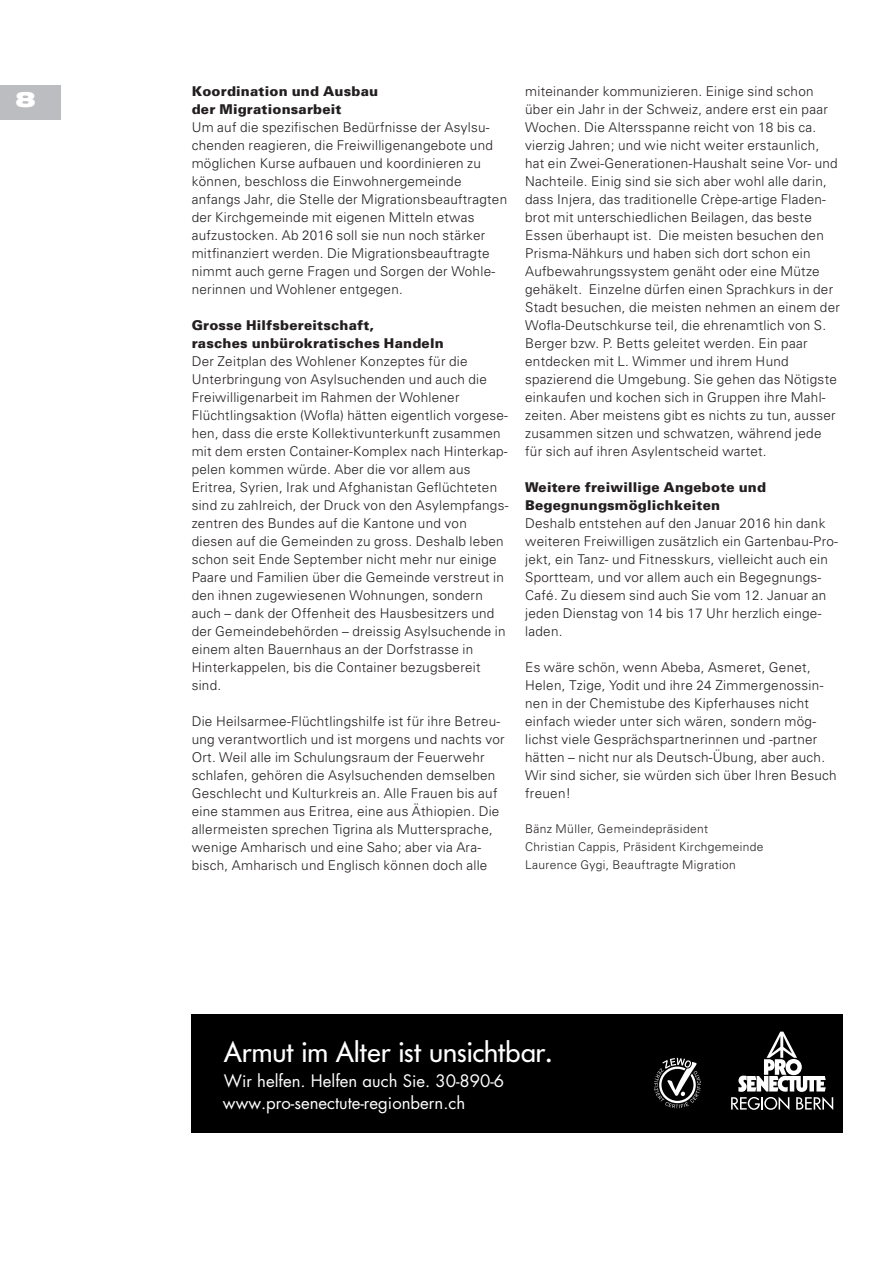
<style>
.page{position:relative;width:893px;height:1263px;background:#fff}
.page>*{position:absolute;margin:0;border:0;box-sizing:border-box;transform-origin:0 0}
.t1{font:29.25px "Futura BQ";color:#fff}
.t2{font:900 expanded 21px "Helvetica Neue LT Com";color:#fff}
.t3{font:16.65px "Futura Std";color:#fff}
.t4{font:300 13.5px/18px "Univers";letter-spacing:.02em;color:#231f20}
.t5{font:900 13.5px/18px "Univers";letter-spacing:.015em;color:#231f20}
.t6{font:300 12px/18px "Univers";letter-spacing:.03em;color:#231f20}
</style>
<div class="page">
<div style="left:0;top:85px;width:61px;height:35px;background:#bcbdc0"></div>
<div style="left:191px;top:1014px;width:652px;height:119px;background:#000001"></div>
<svg style="left:654px;top:1058px;width:47px;height:50px"></svg>
<svg style="left:731px;top:1031px;width:102px;height:79px"></svg>
<h2 class="t2" style="left:15px;top:86px;width:22px">8</h2>
<p class="t5" style="left:192px;top:81px;width:188px">Koordination und Ausbau der Migrationsarbeit</p>
<p class="t4" style="left:192px;top:117px;width:317px">Um auf die spezifischen Bedürfnisse der Asylsu&shy;chenden reagieren, die Freiwilligenangebote und möglichen Kurse aufbauen und koordinieren zu können, beschloss die Einwohnergemeinde anfangs Jahr, die Stelle der Migrationsbeauftragten der Kirchgemeinde mit eigenen Mitteln etwas aufzustocken. Ab 2016 soll sie nun noch stärker mitfinanziert werden. Die Migrationsbeauftragte nimmt auch gerne Fragen und Sorgen der Wohle&shy;nerinnen und Wohlener entgegen.</p>
<p class="t5" style="left:192px;top:315px;width:253px">Grosse Hilfsbereitschaft,<br>rasches unbürokratisches Handeln</p>
<p class="t4" style="left:192px;top:351px;width:318px">Der Zeitplan des Wohlener Konzeptes für die Unterbringung von Asylsuchenden und auch die Freiwilligenarbeit im Rahmen der Wohlener Flüchtlingsaktion (Wofla) hätten eigentlich vorgese&shy;hen, dass die erste Kollektivunterkunft zusammen mit dem ersten Container-Komplex nach Hinterkap&shy;pelen kommen würde. Aber die vor allem aus Eritrea, Syrien, Irak und Afghanistan Geflüchteten sind zu zahlreich, der Druck von den Asylempfangs&shy;zentren des Bundes auf die Kantone und von diesen auf die Gemeinden zu gross. Deshalb leben schon seit Ende September nicht mehr nur einige Paare und Familien über die Gemeinde verstreut in den ihnen zugewiesenen Wohnungen, sondern auch – dank der Offenheit des Hausbesitzers und der Gemeindebehörden – dreissig Asylsuchende in einem alten Bauernhaus an der Dorfstrasse in Hinterkappelen, bis die Container bezugsbereit sind.</p>
<p class="t4" style="left:192px;top:711px;width:315px">Die Heilsarmee-Flüchtlingshilfe ist für ihre Betreu&shy;ung verantwortlich und ist morgens und nachts vor Ort. Weil alle im Schulungsraum der Feuerwehr schlafen, gehören die Asylsuchenden demselben Geschlecht und Kulturkreis an. Alle Frauen bis auf eine stammen aus Eritrea, eine aus Äthiopien. Die allermeisten sprechen Tigrina als Muttersprache, wenige Amharisch und eine Saho; aber via Ara&shy;bisch, Amharisch und Englisch können doch alle</p>
<p class="t4" style="left:525px;top:82px;width:316px">miteinander kommunizieren. Einige sind schon über ein Jahr in der Schweiz, andere erst ein paar Wochen. Die Altersspanne reicht von 18 bis ca. vierzig Jahren; und wie nicht weiter erstaunlich, hat ein Zwei-Generationen-Haushalt seine Vor- und Nachteile. Einig sind sie sich aber wohl alle darin, dass Injera, das traditionelle Crèpe-artige Fladen&shy;brot mit unterschiedlichen Beilagen, das beste Essen überhaupt ist. Die meisten besuchen den Prisma-Nähkurs und haben sich dort schon ein Aufbewahrungssystem genäht oder eine Mütze gehäkelt. Einzelne dürfen einen Sprachkurs in der Stadt besuchen, die meisten nehmen an einem der Wofla-Deutschkurse teil, die ehrenamtlich von S.<br>Berger bzw. P. Betts geleitet werden. Ein paar entdecken mit L. Wimmer und ihrem Hund spazierend die Umgebung. Sie gehen das Nötigste einkaufen und kochen sich in Gruppen ihre Mahl&shy;zeiten. Aber meistens gibt es nichts zu tun, ausser zusammen sitzen und schwatzen, während jede für sich auf ihren Asylentscheid wartet.</p>
<p class="t5" style="left:525px;top:478px;width:243px">Weitere freiwillige Angebote und<br>Begegnungsmöglichkeiten</p>
<p class="t4" style="left:525px;top:514px;width:314px">Deshalb entstehen auf den Januar 2016 hin dank weiteren Freiwilligen zusätzlich ein Gartenbau-Pro&shy;jekt, ein Tanz- und Fitnesskurs, vielleicht auch ein Sportteam, und vor allem auch ein Begegnungs-Café. Zu diesem sind auch Sie vom 12. Januar an jeden Dienstag von 14 bis 17 Uhr herzlich einge&shy;laden.</p>
<p class="t4" style="left:525px;top:658px;width:313px">Es wäre schön, wenn Abeba, Asmeret, Genet, Helen, Tzige, Yodit und ihre 24 Zimmergenossin&shy;nen in der Chemistube des Kipferhauses nicht einfach wieder unter sich wären, sondern mög&shy;lichst viele Gesprächspartnerinnen und -partner hätten – nicht nur als Deutsch-Übung, aber auch.<br>Wir sind sicher, sie würden sich über Ihren Besuch freuen!</p>
<p class="t6" style="left:525px;top:820px;width:240px">Bänz Müller, Gemeindepräsident<br>Christian Cappis, Präsident Kirchgemeinde<br>Laurence Gygi, Beauftragte Migration</p>
<h1 class="t1" style="left:224px;top:1035px;width:329px">Armut im Alter ist unsichtbar.</h1>
<p class="t3" style="left:223px;top:1093px;width:244px">www.pro-senectute-regionbern.ch</p>
<p class="t3" style="left:224px;top:1070px;width:282px">Wir helfen. Helfen auch Sie. 30-890-6</p>
</div>
